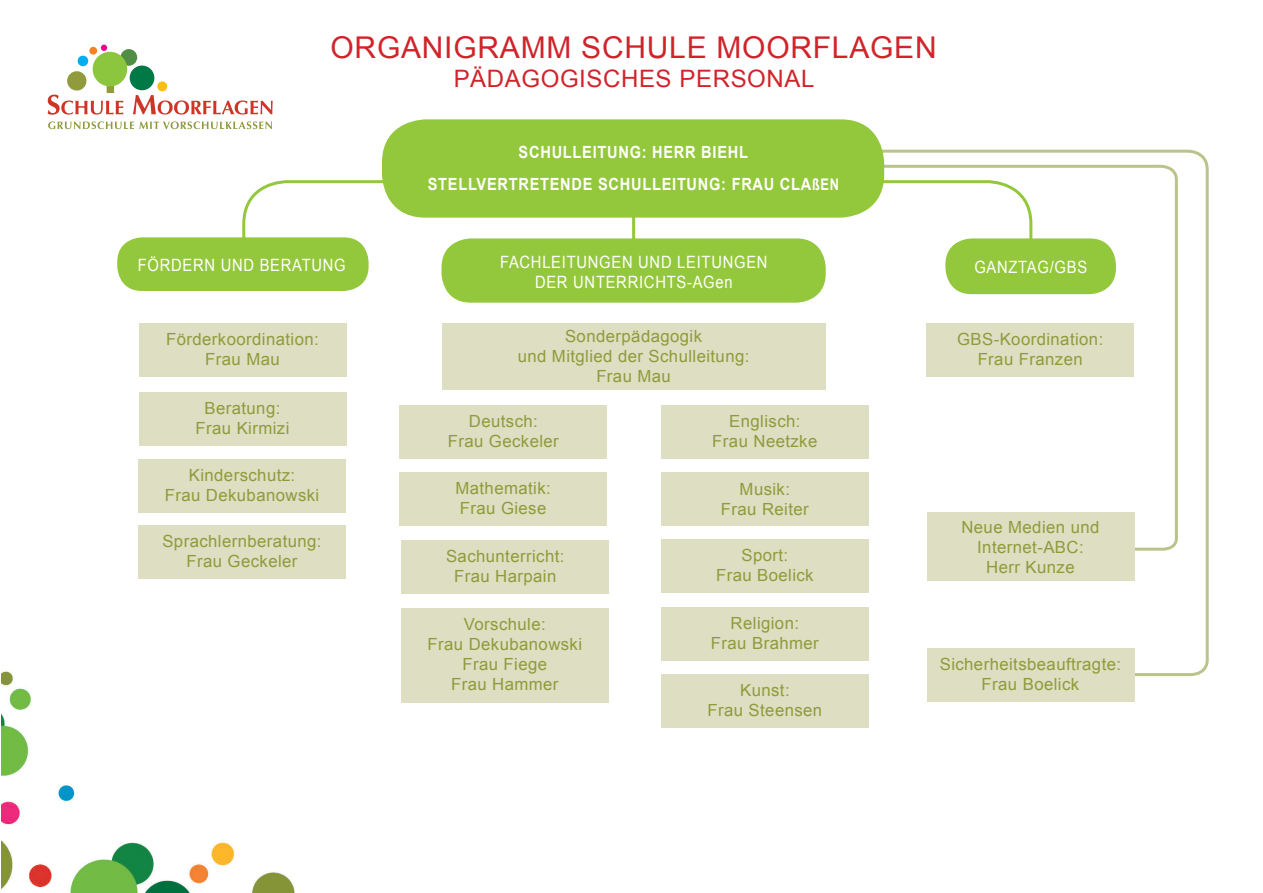
<style>
.page{position:relative;width:1263px;height:893px;background:#fff}
.page>*{position:absolute;margin:0;border:0;box-sizing:border-box;transform-origin:0 0}
.t1{font:30px "Arial";letter-spacing:.025em;color:#d1232a}
.t2{font:24px "Arial";letter-spacing:.025em;color:#d1232a}
.t3{font:16.95px "Arial";letter-spacing:.05em;color:#fff;scale:.87 1}
.t4{font:16.8px/20.1px "Arial";letter-spacing:.025em;color:#8f9b3a;text-align:center}
.t5{font:700 16.8px "Arial";letter-spacing:.05em;color:#fff;scale:.87 1}
.s1{font-size:16.05px}
</style>
<div class="page">
<svg style="left:839px;top:149px;width:370px;height:529px"></svg>
<svg style="left:872px;top:163px;width:307px;height:389px"></svg>
<div style="left:868px;top:250px;width:169px;height:110px;background:#fff"></div>
<div style="left:833px;top:170px;width:41px;height:192px;background:#fff"></div>
<div style="left:383px;top:120px;width:500px;height:97px;background:#94c83c;border-radius:43px"></div>
<div style="left:382px;top:119px;width:502px;height:99px;border:2px solid #94c83c;border-radius:43px"></div>
<div style="left:107px;top:77px;width:7px;height:16px;background:#919a3c"></div>
<div style="left:120px;top:49px;width:17px;height:17px;background:#4f8e44;border-radius:50%"></div>
<div style="left:67px;top:71px;width:19px;height:20px;background:#919a3c;border-radius:50%"></div>
<div style="left:89px;top:47px;width:8px;height:8px;background:#f58220;border-radius:50%"></div>
<div style="left:93px;top:52px;width:34px;height:34px;background:#8bc63e;border-radius:50%"></div>
<div style="left:130px;top:66px;width:24px;height:24px;background:#017947;border-radius:50%"></div>
<div style="left:157px;top:81px;width:10px;height:10px;background:#fdbe12;border-radius:50%"></div>
<div style="left:78px;top:56px;width:10px;height:10px;background:#00aeef;border-radius:50%"></div>
<svg style="left:48px;top:95px;width:225px;height:20px"></svg>
<svg style="left:101px;top:45px;width:6px;height:6px"></svg>
<svg style="left:48px;top:121px;width:224px;height:8px"></svg>
<div style="left:118px;top:238px;width:250px;height:52px;background:#94c83c;border-radius:24px"></div>
<div style="left:117px;top:237px;width:252px;height:54px;border:2px solid #94c83c;border-radius:24px"></div>
<div style="left:946px;top:239px;width:169px;height:54px;background:#94c83c;border-radius:25px"></div>
<div style="left:945px;top:238px;width:171px;height:56px;border:2px solid #94c83c;border-radius:25px"></div>
<div style="left:442px;top:239px;width:383px;height:63px;background:#94c83c;border-radius:28px"></div>
<div style="left:441px;top:238px;width:385px;height:65px;border:2px solid #94c83c;border-radius:28px"></div>
<div style="left:139px;top:460px;width:207px;height:53px;background:#dddec2"></div>
<div style="left:139px;top:525px;width:207px;height:54px;background:#dddec2"></div>
<div style="left:139px;top:392px;width:207px;height:53px;background:#dddec2"></div>
<div style="left:139px;top:324px;width:207px;height:53px;background:#dddec2"></div>
<div style="left:400px;top:405px;width:207px;height:53px;background:#dddec2"></div>
<div style="left:661px;top:405px;width:207px;height:53px;background:#dddec2"></div>
<div style="left:927px;top:324px;width:207px;height:53px;background:#dddec2"></div>
<div style="left:927px;top:513px;width:207px;height:68px;background:#dddec2"></div>
<div style="left:927px;top:648px;width:207px;height:53px;background:#dddec2"></div>
<div style="left:661px;top:473px;width:207px;height:53px;background:#dddec2"></div>
<div style="left:661px;top:539px;width:207px;height:53px;background:#dddec2"></div>
<div style="left:661px;top:607px;width:207px;height:53px;background:#dddec2"></div>
<div style="left:661px;top:674px;width:207px;height:54px;background:#dddec2"></div>
<div style="left:442px;top:323px;width:384px;height:66px;background:#dddec2"></div>
<div style="left:400px;top:472px;width:207px;height:53px;background:#dddec2"></div>
<div style="left:402px;top:540px;width:207px;height:53px;background:#dddec2"></div>
<div style="left:401px;top:608px;width:207px;height:94px;background:#dddec2"></div>
<hr style="left:632px;top:215px;width:3px;height:27px;background:#94c83c">
<img style="left:1px;top:671px;width:294px;height:222px">
<p class="t1" style="left:331px;top:28px;width:608px">ORGANIGRAMM SCHULE MOORFLAGEN</p>
<p class="t2" style="left:454px;top:63px;width:362px">PÄDAGOGISCHES PERSONAL</p>
<p class="t5" style="left:519px;top:141px;width:265px">SCHULLEITUNG: HERR BIEHL</p>
<p class="t5" style="left:428px;top:173px;width:474px">STELLVERTRETENDE SCHULLEITUNG: FRAU CLA<span class="s1">ßEN</span></p>
<p class="t3" style="left:500px;top:250px;width:309px">FACHLEITUNGEN UND LEITUNGEN</p>
<p class="t3" style="left:535px;top:271px;width:229px">DER UNTERRICHTS-AGen</p>
<p class="t3" style="left:138px;top:254px;width:241px">FÖRDERN UND BERATUNG</p>
<p class="t3" style="left:974px;top:256px;width:131px">GANZTAG/GBS</p>
<p class="t4" style="left:166px;top:330px;width:154px">Förderkoordination:</p>
<p class="t4" style="left:205px;top:350px;width:76px">Frau Mau</p>
<p class="t4" style="left:204px;top:398px;width:77px">Beratung:</p>
<p class="t4" style="left:195px;top:418px;width:95px">Frau Kirmizi</p>
<p class="t4" style="left:189px;top:466px;width:108px">Kinderschutz:</p>
<p class="t4" style="left:165px;top:486px;width:156px">Frau Dekubanowski</p>
<p class="t4" style="left:162px;top:531px;width:161px">Sprachlernberatung:</p>
<p class="t4" style="left:186px;top:552px;width:113px">Frau Geckeler</p>
<p class="t4" style="left:518px;top:326px;width:233px">Sonderpädagogik<br>und Mitglied der Schulleitung:</p>
<p class="t4" style="left:596px;top:366px;width:76px">Frau Mau</p>
<p class="t4" style="left:469px;top:411px;width:70px">Deutsch:</p>
<p class="t4" style="left:448px;top:431px;width:113px">Frau Geckeler</p>
<p class="t4" style="left:455px;top:478px;width:97px">Mathematik:</p>
<p class="t4" style="left:460px;top:498px;width:88px">Frau Giese</p>
<p class="t4" style="left:446px;top:546px;width:120px">Sachunterricht:</p>
<p class="t4" style="left:454px;top:566px;width:104px">Frau Harpain</p>
<p class="t4" style="left:464px;top:614px;width:83px">Vorschule:</p>
<p class="t4" style="left:427px;top:634px;width:156px">Frau Dekubanowski</p>
<p class="t4" style="left:462px;top:654px;width:86px">Frau Fiege</p>
<p class="t4" style="left:451px;top:674px;width:109px">Frau Hammer</p>
<p class="t4" style="left:729px;top:411px;width:73px">Englisch:</p>
<p class="t4" style="left:712px;top:431px;width:107px">Frau Neetzke</p>
<p class="t4" style="left:740px;top:479px;width:52px">Musik:</p>
<p class="t4" style="left:721px;top:499px;width:89px">Frau Reiter</p>
<p class="t4" style="left:741px;top:545px;width:48px">Sport:</p>
<p class="t4" style="left:716px;top:565px;width:99px">Frau Boelick</p>
<p class="t4" style="left:731px;top:613px;width:70px">Religion:</p>
<p class="t4" style="left:711px;top:633px;width:109px">Frau Brahmer</p>
<p class="t4" style="left:740px;top:680px;width:51px">Kunst:</p>
<p class="t4" style="left:707px;top:700px;width:116px">Frau Steensen</p>
<p class="t4" style="left:957px;top:330px;width:148px">GBS-Koordination:</p>
<p class="t4" style="left:978px;top:350px;width:107px">Frau Franzen</p>
<p class="t4" style="left:961px;top:517px;width:139px">Neue Medien und</p>
<p class="t4" style="left:977px;top:537px;width:108px">Internet-ABC:</p>
<p class="t4" style="left:986px;top:557px;width:90px">Herr Kunze</p>
<p class="t4" style="left:940px;top:654px;width:183px">Sicherheitsbeauftragte:</p>
<p class="t4" style="left:981px;top:674px;width:99px">Frau Boelick</p>
</div>
